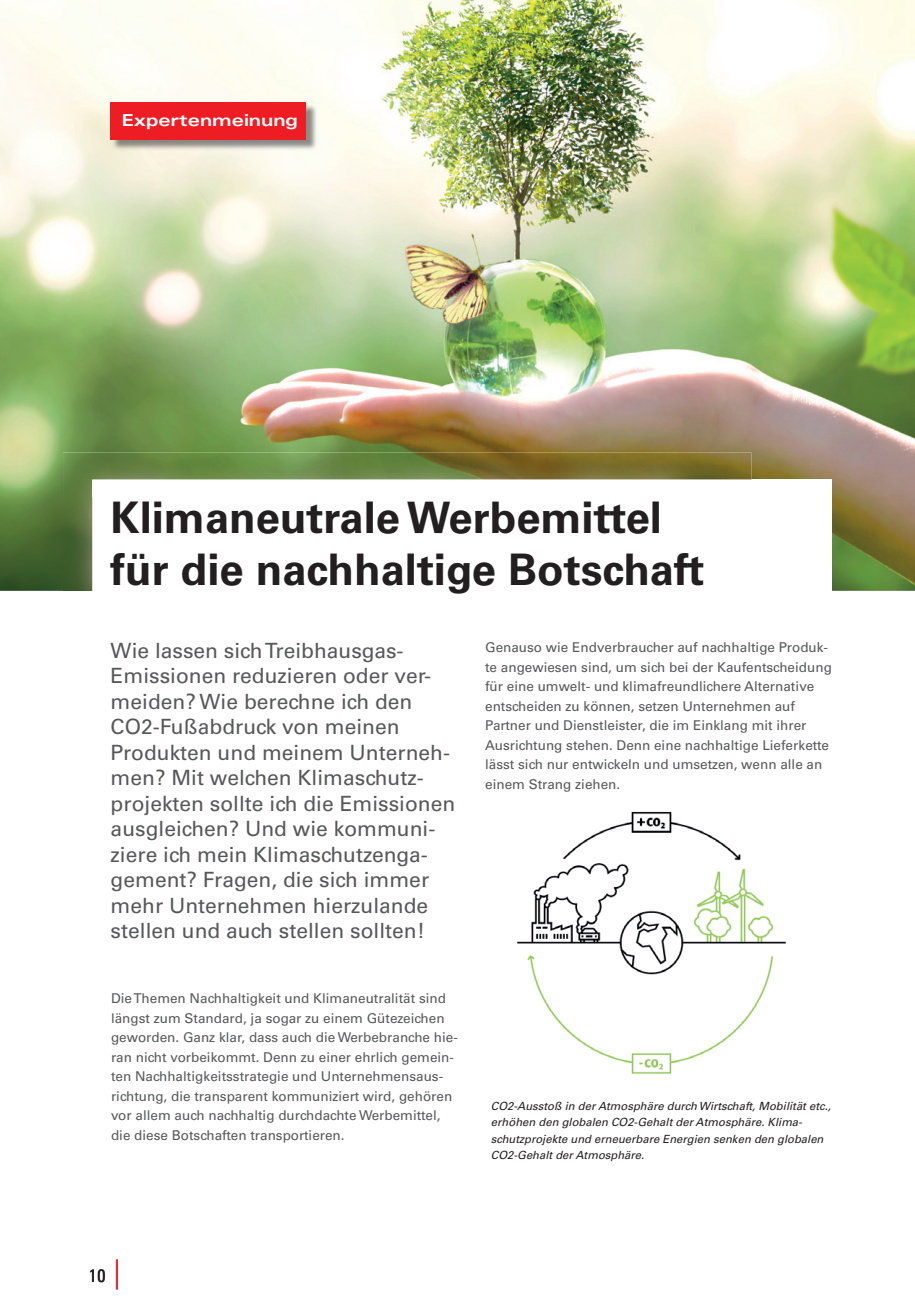
<style>
.page{position:relative;width:915px;height:1306px;background:#fff}
.page>*{position:absolute;margin:0;border:0;box-sizing:border-box;transform-origin:0 0}
.t1{font:700 43.5px/52.5px "Univers LT Std";color:#231f20}
.t2{font:21px/25.5px "Univers LT Std";color:#57585a}
.t3{font:condensed 18px "Univers LT Std";color:#231f20}
.t4{font:700 expanded 16.5px "Univers LT Std";color:#fff}
.t5{font:13.5px/19.5px "Univers LT Std";color:#57585a}
.t6{font:italic 11.25px/16.5px "Univers LT Std";color:#231f20}
.s1{font-weight:300;font-size:30px;color:#ee1d23}
</style>
<div class="page">
<img style="left:0;top:0;width:914px;height:591px">
<div style="left:92px;top:479px;width:739px;height:145px;background:#fff"></div>
<img style="left:63px;top:452px;width:688px;height:46px">
<img style="left:63px;top:498px;width:29px;height:93px">
<img style="left:92px;top:479px;width:659px;height:112px">
<img style="left:517px;top:811px;width:269px;height:263px">
<img style="left:112px;top:103px;width:205px;height:47px">
<div style="left:111px;top:102px;width:195px;height:37px;background:#ee1d23"></div>
<p class="t4" style="left:122px;top:110px;width:177px">Expertenmeinung</p>
<h1 class="t1" style="left:111px;top:491px;width:595px">Klimaneutrale Werbemittel für die nachhaltige Botschaft</h1>
<p class="t2" style="left:111px;top:637px;width:346px">Wie lassen sich Treibhausgas-<br>Emissionen reduzieren oder ver&shy;meiden? Wie berechne ich den<br>CO2-Fußabdruck von meinen<br>Produkten und meinem Unterneh&shy;men? Mit welchen Klimaschutz&shy;projekten sollte ich die Emissionen ausgleichen? Und wie kommuni&shy;ziere ich mein Klimaschutzenga&shy;gement? Fragen, die sich immer mehr Unternehmen hierzulande stellen und auch stellen sollten!</p>
<p class="t5" style="left:111px;top:988px;width:348px">Die Themen Nachhaltigkeit und Klimaneutralität sind längst zum Standard, ja sogar zu einem Gütezeichen geworden. Ganz klar, dass auch die Werbebranche hie&shy;ran nicht vorbeikommt. Denn zu einer ehrlich gemein&shy;ten Nachhaltigkeitsstrategie und Unternehmensaus&shy;richtung, die transparent kommuniziert wird, gehören vor allem auch nachhaltig durchdachte Werbemittel, die diese Botschaften transportieren.</p>
<p class="t5" style="left:485px;top:637px;width:348px">Genauso wie Endverbraucher auf nachhaltige Produk&shy;te angewiesen sind, um sich bei der Kaufentscheidung für eine umwelt- und klimafreundlichere Alternative entscheiden zu können, setzen Unternehmen auf Partner und Dienstleister, die im Einklang mit ihrer Ausrichtung stehen. Denn eine nachhaltige Lieferkette lässt sich nur entwickeln und umsetzen, wenn alle an einem Strang ziehen.</p>
<p class="t6" style="left:491px;top:1097px;width:341px">CO2-Ausstoß in der Atmosphäre durch Wirtschaft, Mobilität etc., erhöhen den globalen CO2-Gehalt der Atmosphäre. Klima&shy;schutzprojekte und erneuerbare Energien senken den globalen CO2-Gehalt der Atmosphäre.</p>
<h3 class="t3" style="left:89px;top:1263px;width:33px">10 <span class="s1">|</span></h3>
</div>
